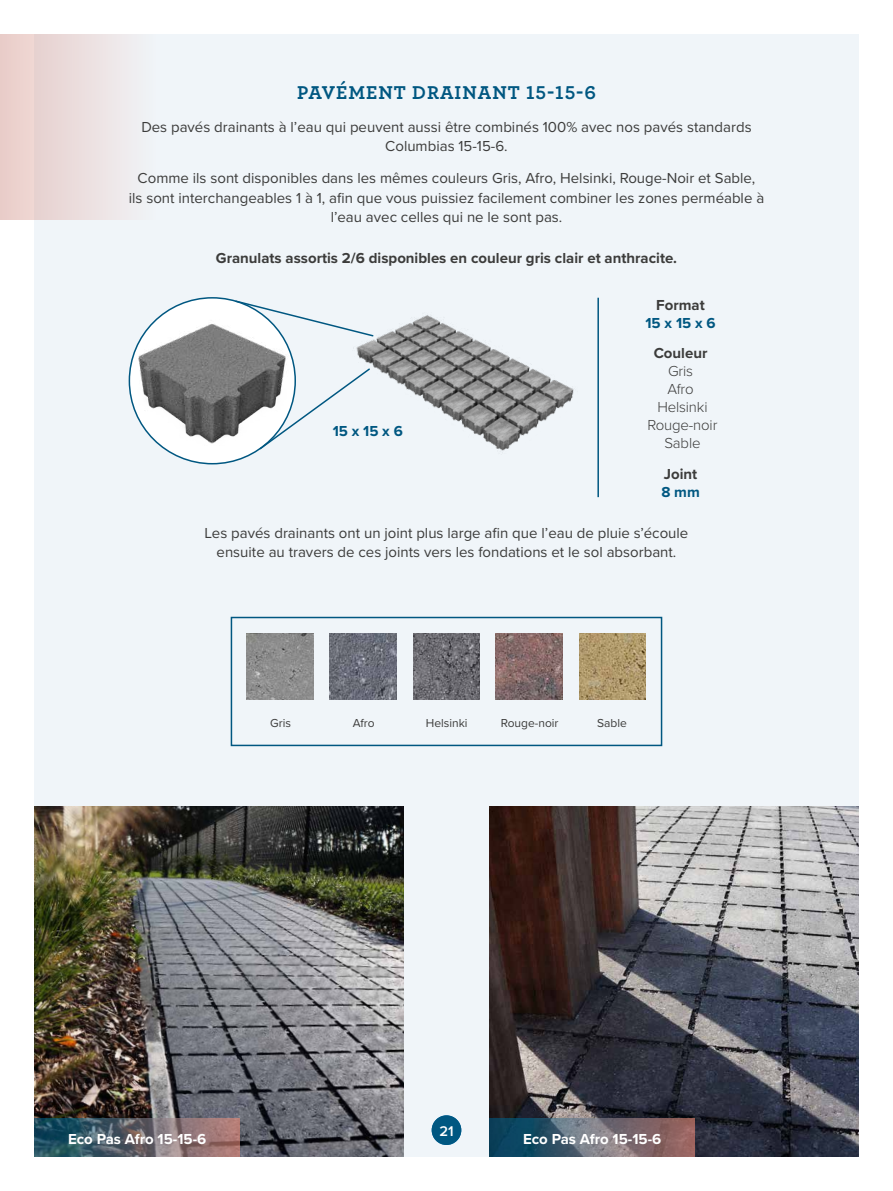
<style>
.page{position:relative;width:893px;height:1191px;background:#fff}
.page>*{position:absolute;margin:0;border:0;box-sizing:border-box;transform-origin:0 0}
.t1{font:700 19.5px "Archer";letter-spacing:.05em;color:#005781}
.t2{font:15px/19.5px "Proxima Nova";color:#3c3c3b;text-align:center}
.t3{font:700 15px "Proxima Nova";color:#3c3c3b}
.t4{font:700 15px "Proxima Nova";color:#fff}
.t5{font:300 15px/18px "Proxima Nova";letter-spacing:-.01em;color:#3c3c3b;text-align:center}
.t6{font:700 15px "Proxima Nova";color:#005781}
.t7{font:600 14.55px "Proxima Nova";color:#fff}
.t8{font:12px "Proxima Nova";color:#3c3c3b}
</style>
<div class="page">
<div style="left:34px;top:34px;width:825px;height:1123px;background:#f0f5f9"></div>
<div style="left:0;top:34px;width:155px;height:186px;background:linear-gradient(to right,#e9cbc7,#eff2f6)"></div>
<img style="left:34px;top:806px;width:370px;height:351px">
<img style="left:489px;top:806px;width:370px;height:351px">
<img style="left:356px;top:315px;width:218px;height:136px">
<img style="left:129px;top:298px;width:166px;height:163px">
<svg style="left:234px;top:299px;width:141px;height:38px"></svg>
<svg style="left:258px;top:367px;width:113px;height:84px"></svg>
<div style="left:231px;top:617px;width:431px;height:129px;border:2px solid #005781"></div>
<img style="left:330px;top:633px;width:66px;height:67px">
<img style="left:413px;top:633px;width:67px;height:67px">
<img style="left:496px;top:633px;width:66px;height:67px">
<img style="left:579px;top:633px;width:67px;height:67px">
<img style="left:247px;top:633px;width:66px;height:67px">
<hr style="left:597px;top:298px;width:2px;height:199px;background:#005781">
<div style="left:432px;top:1115px;width:29px;height:30px;background:#005781;border-radius:50%"></div>
<svg style="left:34px;top:1118px;width:206px;height:39px"></svg>
<svg style="left:489px;top:1118px;width:206px;height:39px"></svg>
<h1 class="t1" style="left:297px;top:77px;width:300px">PAVÉMENT DRAINANT 15-15-6</h1>
<p class="t2" style="left:141px;top:116px;width:612px">Des pavés drainants à l’eau qui peuvent aussi être combinés 100% avec nos pavés standards<br>Columbias 15-15-6.</p>
<p class="t2" style="left:129px;top:168px;width:637px">Comme ils sont disponibles dans les mêmes couleurs Gris, Afro, Helsinki, Rouge-Noir et Sable,<br>ils sont interchangeables 1 à 1, afin que vous puissiez facilement combiner les zones perméable à l’eau avec celles qui ne le sont pas.</p>
<p class="t3" style="left:216px;top:247px;width:463px">Granulats assortis 2/6 disponibles en couleur gris clair et anthracite.</p>
<p class="t6" style="left:333px;top:420px;width:72px">15 x 15 x 6</p>
<p class="t3" style="left:656px;top:293px;width:50px">Format</p>
<p class="t6" style="left:645px;top:311px;width:72px">15 x 15 x 6</p>
<p class="t3" style="left:654px;top:342px;width:55px">Couleur</p>
<p class="t5" style="left:647px;top:361px;width:71px">Gris<br>Afro<br>Helsinki<br>Rouge-noir<br>Sable</p>
<p class="t3" style="left:664px;top:463px;width:35px">Joint</p>
<p class="t6" style="left:661px;top:481px;width:40px">8 mm</p>
<p class="t2" style="left:205px;top:522px;width:485px">Les pavés drainants ont un joint plus large afin que l’eau de pluie s’écoule ensuite au travers de ces joints vers les fondations et le sol absorbant.</p>
<p class="t8" style="left:270px;top:714px;width:22px">Gris</p>
<p class="t8" style="left:353px;top:714px;width:24px">Afro</p>
<p class="t8" style="left:426px;top:714px;width:43px">Helsinki</p>
<p class="t8" style="left:501px;top:714px;width:59px">Rouge-noir</p>
<p class="t8" style="left:597px;top:714px;width:31px">Sable</p>
<p class="t7" style="left:439px;top:1120px;width:16px">21</p>
<p class="t4" style="left:68px;top:1127px;width:140px">Eco Pas Afro 15-15-6</p>
<p class="t4" style="left:523px;top:1127px;width:140px">Eco Pas Afro 15-15-6</p>
</div>
